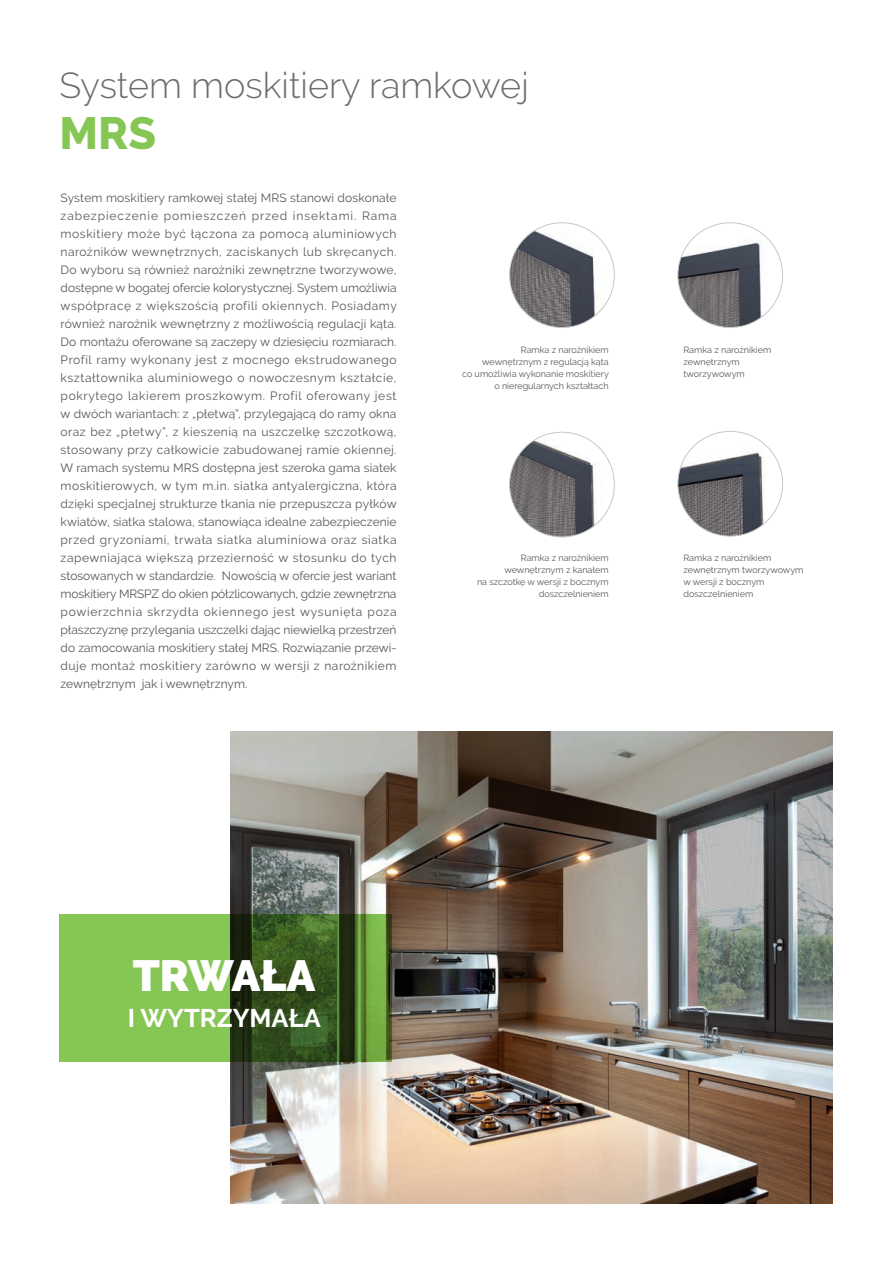
<style>
.page{position:relative;width:893px;height:1263px;background:#fff}
.page>*{position:absolute;margin:0;border:0;box-sizing:border-box;transform-origin:0 0}
.t1{font:800 45px "Raleway";color:#86c655}
.t2{font:900 43.5px "Raleway";color:#fff}
.t3{font:300 36px "Raleway";color:#6c6d70}
.t4{font:700 25.5px "Raleway";color:#fff}
.t5{font:12px/18px "Raleway";letter-spacing:.015em;color:#57585a;text-align:justify}
.t6{font:9px/12px "Raleway";color:#57585a;text-align:right}
</style>
<div class="page">
<img style="left:510px;top:224px;width:96px;height:103px">
<img style="left:510px;top:432px;width:97px;height:105px">
<img style="left:679px;top:235px;width:104px;height:92px">
<img style="left:679px;top:446px;width:97px;height:90px">
<img style="left:231px;top:731px;width:601px;height:472px">
<svg style="left:60px;top:914px;width:332px;height:148px;background:#62913c"></svg>
<h3 class="t3" style="left:60px;top:64px;width:471px">System moskitiery ramkowej</h3>
<h1 class="t1" style="left:60px;top:107px;width:98px">MRS</h1>
<p class="t5" style="left:61px;top:189px;width:338px">System moskitiery ramkowej stałej MRS stanowi doskonałe zabezpieczenie pomieszczeń przed insektami. Rama moskitiery może być łączona za pomocą aluminiowych narożników wewnętrznych, zaciskanych lub skręcanych.<br>Do wyboru są również narożniki zewnętrzne tworzywowe, dostępne w bogatej ofercie kolorystycznej. System umożliwia współpracę z większością profili okiennych. Posiadamy również narożnik wewnętrzny z możliwością regulacji kąta.<br>Do montażu oferowane są zaczepy w dziesięciu rozmiarach.<br>Profil ramy wykonany jest z mocnego ekstrudowanego kształtownika aluminiowego o nowoczesnym kształcie, pokrytego lakierem proszkowym. Profil oferowany jest w dwóch wariantach: z „płetwą”, przylegającą do ramy okna oraz bez „płetwy”, z kieszenią na uszczelkę szczotkową, stosowany przy całkowicie zabudowanej ramie okiennej.<br>W ramach systemu MRS dostępna jest szeroka gama siatek moskitierowych, w tym m.in. siatka antyalergiczna, która dzięki specjalnej strukturze tkania nie przepuszcza pyłków kwiatów, siatka stalowa, stanowiąca idealne zabezpieczenie przed gryzoniami, trwała siatka aluminiowa oraz siatka zapewniająca większą przezierność w stosunku do tych stosowanych w standardzie. Nowością w ofercie jest wariant moskitiery MRSPZ do okien półzlicowanych, gdzie zewnętrzna powierzchnia skrzydła okiennego jest wysunięta poza płaszczyznę przylegania uszczelki dając niewielką przestrzeń do zamocowania moskitiery stałej MRS. Rozwiązanie przewi&shy;duje montaż moskitiery zarówno w wersji z narożnikiem zewnętrznym jak i wewnętrznym.</p>
<p class="t6" style="left:462px;top:344px;width:148px">Ramka z narożnikiem wewnętrznym z regulacją kąta<br>co umożliwia wykonanie moskitiery o nieregularnych kształtach</p>
<p class="t6" style="left:683px;top:344px;width:89px;text-align:left">Ramka z narożnikiem zewnętrznym tworzywowym</p>
<p class="t6" style="left:477px;top:552px;width:133px">Ramka z narożnikiem wewnętrznym z kanałem<br>na szczotkę w wersji z bocznym doszczelnieniem</p>
<p class="t6" style="left:683px;top:552px;width:122px;text-align:left">Ramka z narożnikiem zewnętrznym tworzywowym w wersji z bocznym doszczelnieniem</p>
<h2 class="t2" style="left:133px;top:951px;width:184px">TRWAŁA</h2>
<h3 class="t4" style="left:128px;top:1004px;width:195px">I WYTRZYMAŁA</h3>
</div>
